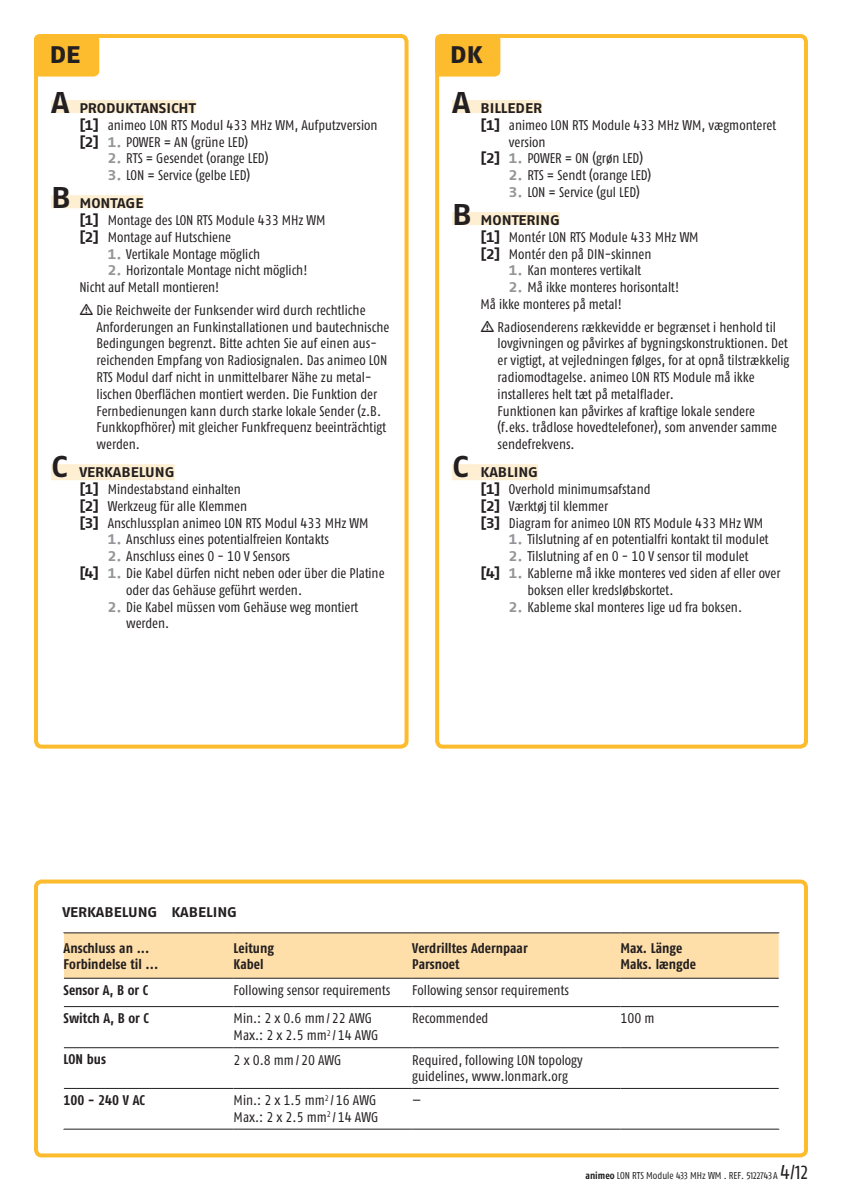
<style>
.page{position:relative;width:842px;height:1191px;background:#fff}
.page>*{position:absolute;margin:0;border:0;box-sizing:border-box;transform-origin:0 0}
.t1{font:24px "Fago Ex Exb Tf";color:#231f20}
.t2{font:14px/16.8px "Fago Co Regular Tf";color:#231f20}
.t3{font:14px "Fago Co Bold Tf";color:#231f20}
.ga_kapitel_unterstri{font:14px "Fago Ex Bold Tf";color:#231f20}
.t4{font:10px "Fago Co Regular Lf";color:#231f20}
.s1{font-size:30px}
.s2{font-family:"Fago Ex Bold Tf"}
.s3{font-family:"Fago Ex Bold Tf";color:#939598}
.s4{font-family:"Fago Co Bold Tf"}
.s5{font-family:"Fago Co Regular Tf";font-size:20px}
.s6{font-size:20px}
</style>
<div class="page">
<div style="left:34px;top:879px;width:774px;height:278px;border:4px solid #fdbb2e;border-radius:6px"></div>
<svg style="left:64px;top:1007px;width:715px;height:81px"></svg>
<hr style="left:63px;top:932px;width:171px;height:1px;background:#231f20">
<hr style="left:234px;top:932px;width:178px;height:1px;background:#231f20">
<hr style="left:412px;top:932px;width:208px;height:1px;background:#231f20">
<hr style="left:620px;top:932px;width:159px;height:1px;background:#231f20">
<hr style="left:64px;top:1006px;width:170px;height:1px;background:#231f20">
<hr style="left:234px;top:1006px;width:178px;height:1px;background:#231f20">
<hr style="left:412px;top:1006px;width:208px;height:1px;background:#231f20">
<hr style="left:620px;top:1006px;width:159px;height:1px;background:#231f20">
<hr style="left:64px;top:1047px;width:170px;height:1px;background:#231f20">
<hr style="left:234px;top:1047px;width:178px;height:1px;background:#231f20">
<hr style="left:412px;top:1047px;width:208px;height:1px;background:#231f20">
<hr style="left:620px;top:1047px;width:159px;height:1px;background:#231f20">
<hr style="left:64px;top:1088px;width:170px;height:1px;background:#231f20">
<hr style="left:234px;top:1088px;width:178px;height:1px;background:#231f20">
<hr style="left:412px;top:1088px;width:208px;height:1px;background:#231f20">
<hr style="left:620px;top:1088px;width:159px;height:1px;background:#231f20">
<hr style="left:63px;top:1128px;width:171px;height:1px;background:#231f20">
<hr style="left:234px;top:1128px;width:178px;height:1px;background:#231f20">
<hr style="left:412px;top:1128px;width:208px;height:1px;background:#231f20">
<hr style="left:620px;top:1128px;width:159px;height:1px;background:#231f20">
<div style="left:63px;top:933px;width:717px;height:46px;background:#fedfaa"></div>
<div style="left:34px;top:34px;width:374px;height:714px;border:4px solid #fdbb2e;border-radius:6px"></div>
<div style="left:51px;top:100px;width:144px;height:13px;background:#feefd2"></div>
<div style="left:51px;top:195px;width:92px;height:13px;background:#feefd2"></div>
<div style="left:51px;top:464px;width:124px;height:13px;background:#feefd2"></div>
<hr style="left:51px;top:477px;width:124px;height:3px;background:#feefd2">
<div style="left:452px;top:100px;width:90px;height:13px;background:#feefd2"></div>
<div style="left:452px;top:212px;width:108px;height:13px;background:#feefd2"></div>
<div style="left:452px;top:464px;width:86px;height:13px;background:#feefd2"></div>
<hr style="left:452px;top:477px;width:86px;height:3px;background:#feefd2">
<div style="left:34px;top:34px;width:65px;height:43px;background:#fdbb2e;border-radius:6px"></div>
<div style="left:435px;top:34px;width:373px;height:714px;border:4px solid #fdbb2e;border-radius:6px"></div>
<div style="left:435px;top:34px;width:65px;height:43px;background:#fdbb2e;border-radius:6px"></div>
<p class="t1" style="left:50px;top:40px;width:32px">DE</p>
<p class="t1" style="left:450px;top:40px;width:34px">DK</p>
<p class="ga_kapitel_unterstri" style="left:51px;top:100px;width:146px"><span class="s1">A</span> PRODUKTANSICHT</p>
<p class="t2" style="left:79px;top:116px;width:300px"><span class="s2">[1]</span> animeo LON RTS Modul 433 MHz WM, Aufputzversion</p>
<p class="t2" style="left:79px;top:133px;width:170px"><span class="s2">[2]</span> <span class="s3">1.</span> POWER = AN (grüne LED)</p>
<p class="t2" style="left:108px;top:150px;width:162px"><span class="s3">2.</span> RTS = Gesendet (orange LED)</p>
<p class="t2" style="left:108px;top:167px;width:144px"><span class="s3">3.</span> LON = Service (gelbe LED)</p>
<p class="ga_kapitel_unterstri" style="left:51px;top:195px;width:94px"><span class="s1">B</span> MONTAGE</p>
<p class="t2" style="left:79px;top:212px;width:248px"><span class="s2">[1]</span> Montage des LON RTS Module 433 MHz WM</p>
<p class="t2" style="left:79px;top:228px;width:153px"><span class="s2">[2]</span> Montage auf Hutschiene</p>
<p class="t2" style="left:108px;top:245px;width:154px"><span class="s3">1.</span> Vertikale Montage möglich</p>
<p class="t2" style="left:108px;top:262px;width:201px"><span class="s3">2.</span> Horizontale Montage nicht möglich!</p>
<p class="t2" style="left:79px;top:279px;width:142px">Nicht auf Metall montieren!</p>
<p class="t2" style="left:96px;top:301px;width:295px">Die Reichweite der Funksender wird durch rechtliche Anforderungen an Funkinstallationen und bautechnische Bedingungen begrenzt. Bitte achten Sie auf einen aus&shy;reichenden Empfang von Radiosignalen. Das animeo LON RTS Modul darf nicht in unmittelbarer Nähe zu metal&shy;lischen Oberflächen montiert werden. Die Funktion der Fernbedienungen kann durch starke lokale Sender (z.B.<br>Funkkopfhörer) mit gleicher Funkfrequenz beeinträchtigt werden.</p>
<p class="ga_kapitel_unterstri" style="left:51px;top:464px;width:125px"><span class="s1">C</span> VERKABELUNG</p>
<p class="t2" style="left:79px;top:480px;width:163px"><span class="s2">[1]</span> Mindestabstand einhalten</p>
<p class="t2" style="left:79px;top:497px;width:169px"><span class="s2">[2]</span> Werkzeug für alle Klemmen</p>
<p class="t2" style="left:79px;top:514px;width:291px"><span class="s2">[3]</span> Anschlussplan animeo LON RTS Modul 433 MHz WM</p>
<p class="t2" style="left:108px;top:531px;width:223px"><span class="s3">1.</span> Anschluss eines potentialfreien Kontakts</p>
<p class="t2" style="left:108px;top:548px;width:184px"><span class="s3">2.</span> Anschluss eines 0 - 10 V Sensors</p>
<p class="t2" style="left:126px;top:564px;width:260px;text-indent:-47px"><span class="s2">[4]</span> <span class="s3">1.</span> Die Kabel dürfen nicht neben oder über die Platine oder das Gehäuse geführt werden.</p>
<p class="t2" style="left:126px;top:598px;width:234px;text-indent:-18px"><span class="s3">2.</span> Die Kabel müssen vom Gehäuse weg montiert werden.</p>
<p class="ga_kapitel_unterstri" style="left:452px;top:100px;width:91px"><span class="s1">A</span> BILLEDER</p>
<p class="t2" style="left:509px;top:116px;width:269px;text-indent:-28px"><span class="s2">[1]</span> animeo LON RTS Module 433 MHz WM, vægmonteret version</p>
<p class="t2" style="left:480px;top:150px;width:164px"><span class="s2">[2]</span> <span class="s3">1.</span> POWER = ON (grøn LED)</p>
<p class="t2" style="left:509px;top:167px;width:144px"><span class="s3">2.</span> RTS = Sendt (orange LED)</p>
<p class="t2" style="left:509px;top:184px;width:132px"><span class="s3">3.</span> LON = Service (gul LED)</p>
<p class="ga_kapitel_unterstri" style="left:452px;top:212px;width:109px"><span class="s1">B</span> MONTERING</p>
<p class="t2" style="left:480px;top:228px;width:220px"><span class="s2">[1]</span> Montér LON RTS Module 433 MHz WM</p>
<p class="t2" style="left:480px;top:245px;width:173px"><span class="s2">[2]</span> Montér den på DIN-skinnen</p>
<p class="t2" style="left:509px;top:262px;width:134px"><span class="s3">1.</span> Kan monteres vertikalt</p>
<p class="t2" style="left:509px;top:279px;width:172px"><span class="s3">2.</span> Må ikke monteres horisontalt!</p>
<p class="t2" style="left:480px;top:296px;width:143px">Må ikke monteres på metal!</p>
<p class="t2" style="left:498px;top:318px;width:293px">Radiosenderens rækkevidde er begrænset i henhold til lovgivningen og påvirkes af bygningskonstruktionen. Det er vigtigt, at vejledningen følges, for at opnå tilstrækkelig radiomodtagelse. animeo LON RTS Module må ikke installeres helt tæt på metalflader.<br>Funktionen kan påvirkes af kraftige lokale sendere (f.eks. trådlose hovedtelefoner), som anvender samme sendefrekvens.</p>
<p class="ga_kapitel_unterstri" style="left:452px;top:464px;width:87px"><span class="s1">C</span> KABLING</p>
<p class="t2" style="left:480px;top:480px;width:172px"><span class="s2">[1]</span> Overhold minimumsafstand</p>
<p class="t2" style="left:480px;top:497px;width:129px"><span class="s2">[2]</span> Værktøj til klemmer</p>
<p class="t2" style="left:480px;top:514px;width:284px"><span class="s2">[3]</span> Diagram for animeo LON RTS Module 433 MHz WM</p>
<p class="t2" style="left:509px;top:531px;width:261px"><span class="s3">1.</span> Tilslutning af en potentialfri kontakt til modulet</p>
<p class="t2" style="left:509px;top:548px;width:241px"><span class="s3">2.</span> Tilslutning af en 0 - 10 V sensor til modulet</p>
<p class="t2" style="left:527px;top:564px;width:255px;text-indent:-47px"><span class="s2">[4]</span> <span class="s3">1.</span> Kablerne må ikke monteres ved siden af eller over boksen eller kredsløbskortet.</p>
<p class="t2" style="left:509px;top:598px;width:235px"><span class="s3">2.</span> Kableme skal monteres lige ud fra boksen.</p>
<p class="ga_kapitel_unterstri" style="left:62px;top:904px;width:176px">VERKABELUNG KABELING</p>
<p class="t3" style="left:64px;top:939px;width:87px">Anschluss an ...</p>
<p class="t3" style="left:64px;top:956px;width:96px">Forbindelse til ...</p>
<p class="t3" style="left:234px;top:939px;width:42px">Leitung</p>
<p class="t3" style="left:234px;top:956px;width:31px">Kabel</p>
<p class="t3" style="left:412px;top:939px;width:117px">Verdrilltes Adernpaar</p>
<p class="t3" style="left:412px;top:956px;width:49px">Parsnoet</p>
<p class="t3" style="left:620px;top:939px;width:63px">Max. Länge</p>
<p class="t3" style="left:620px;top:956px;width:77px">Maks. længde</p>
<p class="t3" style="left:64px;top:982px;width:86px">Sensor A, B or C</p>
<p class="t2" style="left:234px;top:981px;width:158px">Following sensor requirements</p>
<p class="t2" style="left:412px;top:981px;width:158px">Following sensor requirements</p>
<p class="t3" style="left:64px;top:1010px;width:87px">Switch A, B or C</p>
<p class="t2" style="left:234px;top:1010px;width:146px">Min.: 2 x 0.6 mm/ 22 AWG<br>Max.: 2 x 2.5 mm<sup>2</sup> / 14 AWG</p>
<p class="t2" style="left:412px;top:1010px;width:78px">Recommended</p>
<p class="t2" style="left:620px;top:1010px;width:36px">100 m</p>
<p class="t3" style="left:64px;top:1051px;width:44px">LON bus</p>
<p class="t2" style="left:234px;top:1051px;width:109px">2 x 0.8 mm/20 AWG</p>
<p class="t2" style="left:412px;top:1051px;width:172px">Required, following LON topology guidelines, www.lonmark.org</p>
<p class="t3" style="left:64px;top:1092px;width:83px">100 - 240 V AC</p>
<p class="t2" style="left:234px;top:1091px;width:146px">Min.: 2 x 1.5 mm<sup>2</sup> /16 AWG<br>Max.: 2 x 2.5 mm<sup>2</sup> / 14 AWG</p>
<p class="t2" style="left:412px;top:1091px;width:11px">—</p>
<p class="t4" style="left:585px;top:1169px;width:224px"><span class="s4">animeo</span> LON RTS Module 433 MHz WM . REF. 5122743 A <span class="s5">4</span><span class="s6">/12</span></p>
</div>
